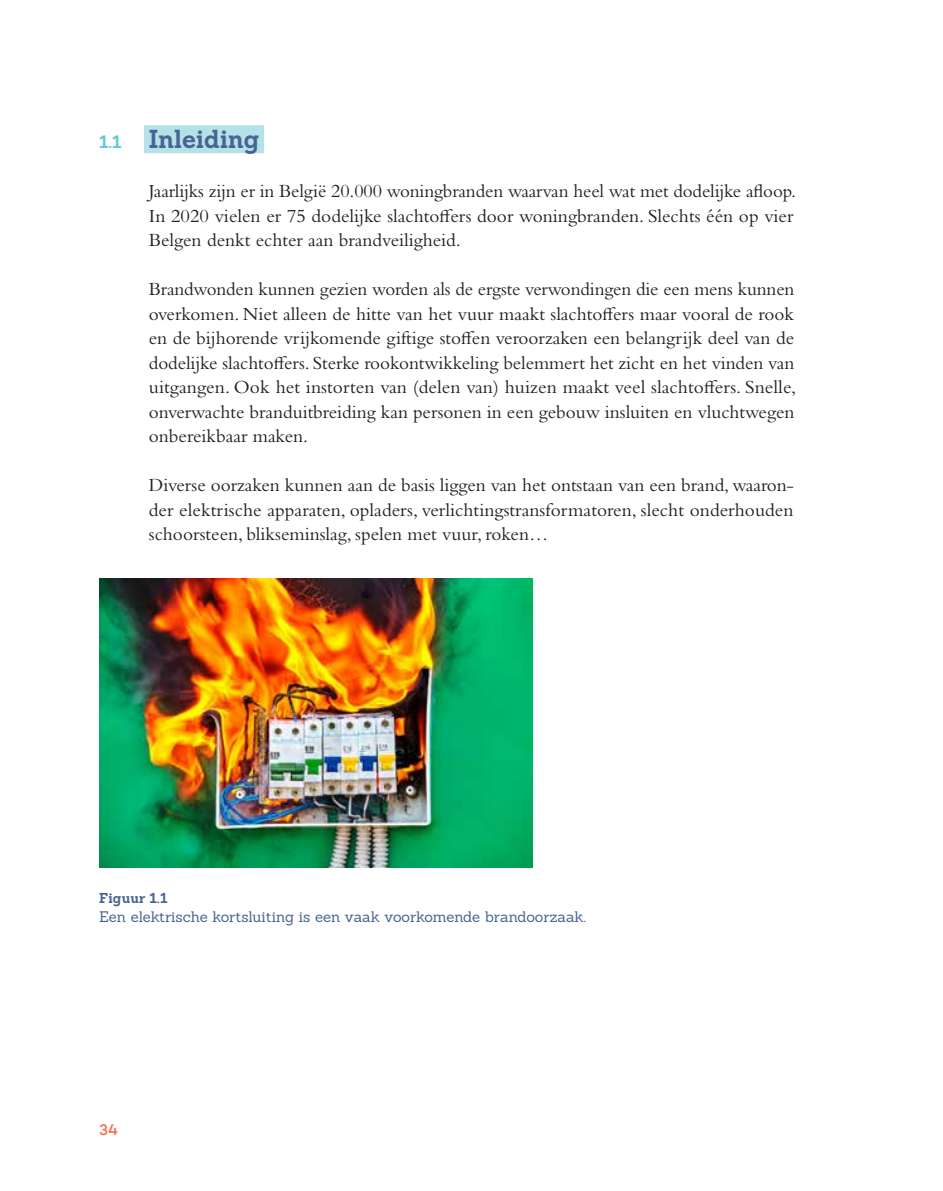
<style>
.page{position:relative;width:943px;height:1191px;background:#fff}
.page>*{position:absolute;margin:0;border:0;box-sizing:border-box;transform-origin:0 0}
.t1{font:700 25.38px "Sanchez";color:#476492}
.t2{font:19.25px/24.5px "Bembo Std";color:#231f20;text-align:justify}
.t3{font:500 15.75px "Campton";color:#f37254}
.t4{font:14.88px "Sanchez";letter-spacing:-.005em;color:#476492}
.t5{font:700 14px "Sanchez";letter-spacing:.01em;color:#476492}
.s1{font-size:17.5px;color:#63c9d6}
</style>
<div class="page">
<div style="left:144px;top:125px;width:120px;height:28px;background:#b5e1e9"></div>
<img style="left:99px;top:579px;width:433px;height:288px">
<h1 class="t1" style="left:99px;top:122px;width:162px"><span class="s1">1.1</span> Inleiding</h1>
<p class="t2" style="left:149px;top:179px;width:648px;text-align:left">Jaarlijks zijn er in België 20.000 woningbranden waarvan heel wat met dodelijke afloop.<br>In 2020 vielen er 75 dodelijke slachtoffers door woningbranden. Slechts één op vier<br>Belgen denkt echter aan brandveiligheid.</p>
<p class="t2" style="left:149px;top:277px;width:648px">Brandwonden kunnen gezien worden als de ergste verwondingen die een mens kunnen overkomen. Niet alleen de hitte van het vuur maakt slachtoffers maar vooral de rook en de bijhorende vrijkomende giftige stoffen veroorzaken een belangrijk deel van de dodelijke slachtoffers. Sterke rookontwikkeling belemmert het zicht en het vinden van uitgangen. Ook het instorten van (delen van) huizen maakt veel slachtoffers. Snelle, onverwachte branduitbreiding kan personen in een gebouw insluiten en vluchtwegen onbereikbaar maken.</p>
<p class="t2" style="left:149px;top:473px;width:646px">Diverse oorzaken kunnen aan de basis liggen van het ontstaan van een brand, waaron&shy;der elektrische apparaten, opladers, verlichtingstransformatoren, slecht onderhouden schoorsteen, blikseminslag, spelen met vuur, roken…</p>
<p class="t5" style="left:99px;top:888px;width:70px">Figuur 1.1</p>
<p class="t4" style="left:99px;top:907px;width:488px">Een elektrische kortsluiting is een vaak voorkomende brandoorzaak.</p>
<p class="t3" style="left:99px;top:1119px;width:20px">34</p>
</div>
